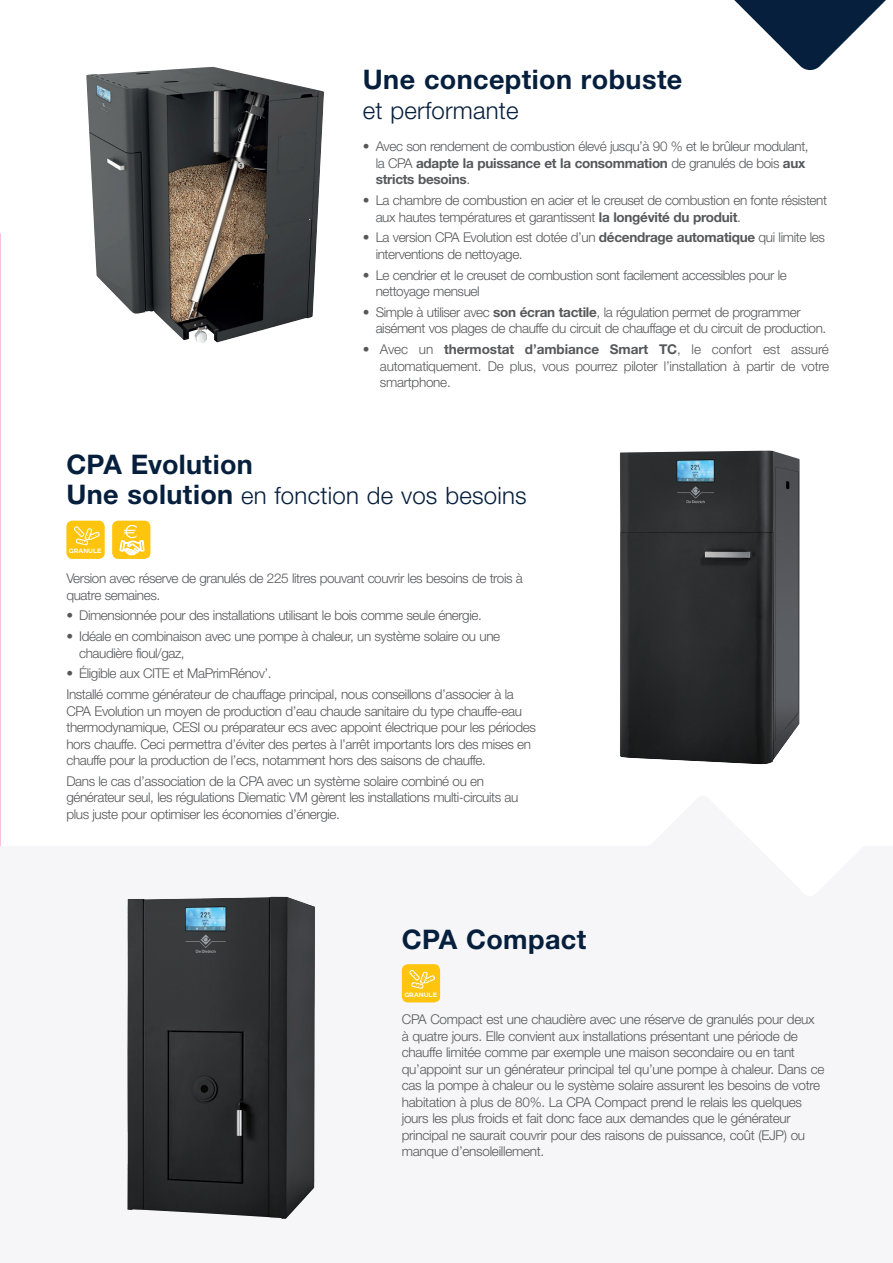
<style>
.page{position:relative;width:893px;height:1263px;background:#fff}
.page>*{position:absolute;margin:0;border:0;box-sizing:border-box;transform-origin:0 0}
.t1{font:700 27px "Helvetica Neue LT Std";letter-spacing:.015em;color:#061f3d}
.t2{font:300 24px "Helvetica Neue LT Std";letter-spacing:.01em;color:#061f3d}
.t3{font:300 13.5px/16.5px "Helvetica Neue LT Std";letter-spacing:-.03em;color:#57585a}
.t4{font:700 8.1px "Affect";letter-spacing:-.02em;color:#fff}
.s1{font-weight:700}
.s2{font-weight:700;font-size:27px}
</style>
<div class="page">
<img style="left:0;top:234px;width:1px;height:655px">
<img style="left:620px;top:451px;width:180px;height:313px">
<img style="left:127px;top:897px;width:188px;height:322px">
<img style="left:86px;top:67px;width:238px;height:276px">
<div style="left:402px;top:964px;width:38px;height:38px;background:#fec40e;border-radius:6px"></div>
<svg style="left:409px;top:969px;width:27px;height:20px"></svg>
<div style="left:66px;top:521px;width:39px;height:38px;background:#fec40e;border-radius:6px"></div>
<svg style="left:74px;top:526px;width:26px;height:19px"></svg>
<div style="left:112px;top:521px;width:38px;height:38px;background:#fec40e;border-radius:6px"></div>
<svg style="left:120px;top:525px;width:24px;height:30px"></svg>
<svg style="left:734px;top:0;width:152px;height:70px"></svg>
<h1 class="t1" style="left:363px;top:63px;width:321px">Une conception robuste</h1>
<h2 class="t2" style="left:363px;top:96px;width:157px">et performante</h2>
<p class="t3" style="left:376px;top:138px;width:434px;text-indent:-13px">• Avec son rendement de combustion élevé jusqu’à 90 % et le brûleur modulant, la CPA <span class="s1">adapte la puissance et la consommation</span> de granulés de bois <span class="s1">aux stricts besoins</span>.</p>
<p class="t3" style="left:376px;top:192px;width:453px;text-indent:-13px">• La chambre de combustion en acier et le creuset de combustion en fonte résistent aux hautes températures et garantissent <span class="s1">la longévité du produit</span>.</p>
<p class="t3" style="left:376px;top:229px;width:451px;text-indent:-13px">• La version CPA Evolution est dotée d’un <span class="s1">décendrage automatique</span> qui limite les interventions de nettoyage.</p>
<p class="t3" style="left:376px;top:266px;width:413px;text-indent:-13px">• Le cendrier et le creuset de combustion sont facilement accessibles pour le nettoyage mensuel</p>
<p class="t3" style="left:376px;top:304px;width:452px;text-indent:-13px">• Simple à utiliser avec <span class="s1">son écran tactile</span>, la régulation permet de programmer aisément vos plages de chauffe du circuit de chauffage et du circuit de production.</p>
<p class="t3" style="left:380px;top:341px;width:451px;text-align:justify;text-indent:-17px">• Avec un <span class="s1">thermostat d’ambiance Smart TC</span>, le confort est assuré automatiquement. De plus, vous pourrez piloter l’installation à partir de votre smartphone.</p>
<h1 class="t1" style="left:66px;top:448px;width:188px">CPA Evolution</h1>
<h2 class="t2" style="left:66px;top:481px;width:462px"><span class="s2">Une solution</span> en fonction de vos besoins</h2>
<p class="t4" style="left:69px;top:545px;width:34px">GRANULE</p>
<p class="t3" style="left:66px;top:570px;width:458px">Version avec réserve de granulés de 225 litres pouvant couvrir les besoins de trois à quatre semaines.</p>
<p class="t3" style="left:66px;top:607px;width:417px">• Dimensionnée pour des installations utilisant le bois comme seule énergie.</p>
<p class="t3" style="left:79px;top:628px;width:423px;text-indent:-13px">• Idéale en combinaison avec une pompe à chaleur, un système solaire ou une chaudière fioul/gaz,</p>
<p class="t3" style="left:66px;top:663px;width:449px;line-height:20.7px">• Éligible aux CITE et MaPrimRénov’.<br>Installé comme générateur de chauffage principal, nous conseillons d’associer à la</p>
<p class="t3" style="left:66px;top:702px;width:471px">CPA Evolution un moyen de production d’eau chaude sanitaire du type chauffe-eau thermodynamique, CESI ou préparateur ecs avec appoint électrique pour les périodes hors chauffe. Ceci permettra d’éviter des pertes à l’arrêt importants lors des mises en chauffe pour la production de l’ecs, notamment hors des saisons de chauffe.</p>
<p class="t3" style="left:66px;top:772px;width:454px">Dans le cas d’association de la CPA avec un système solaire combiné ou en générateur seul, les régulations Diematic VM gèrent les installations multi-circuits au plus juste pour optimiser les économies d’énergie.</p>
<h1 class="t1" style="left:402px;top:922px;width:186px">CPA Compact</h1>
<p class="t4" style="left:404px;top:988px;width:34px">GRANULE</p>
<p class="t3" style="left:402px;top:1011px;width:424px">CPA Compact est une chaudière avec une réserve de granulés pour deux à quatre jours. Elle convient aux installations présentant une période de chauffe limitée comme par exemple une maison secondaire ou en tant qu’appoint sur un générateur principal tel qu’une pompe à chaleur. Dans ce cas la pompe à chaleur ou le système solaire assurent les besoins de votre habitation à plus de 80%. La CPA Compact prend le relais les quelques jours les plus froids et fait donc face aux demandes que le générateur principal ne saurait couvrir pour des raisons de puissance, coût (EJP) ou manque d’ensoleillement.</p>
</div>
